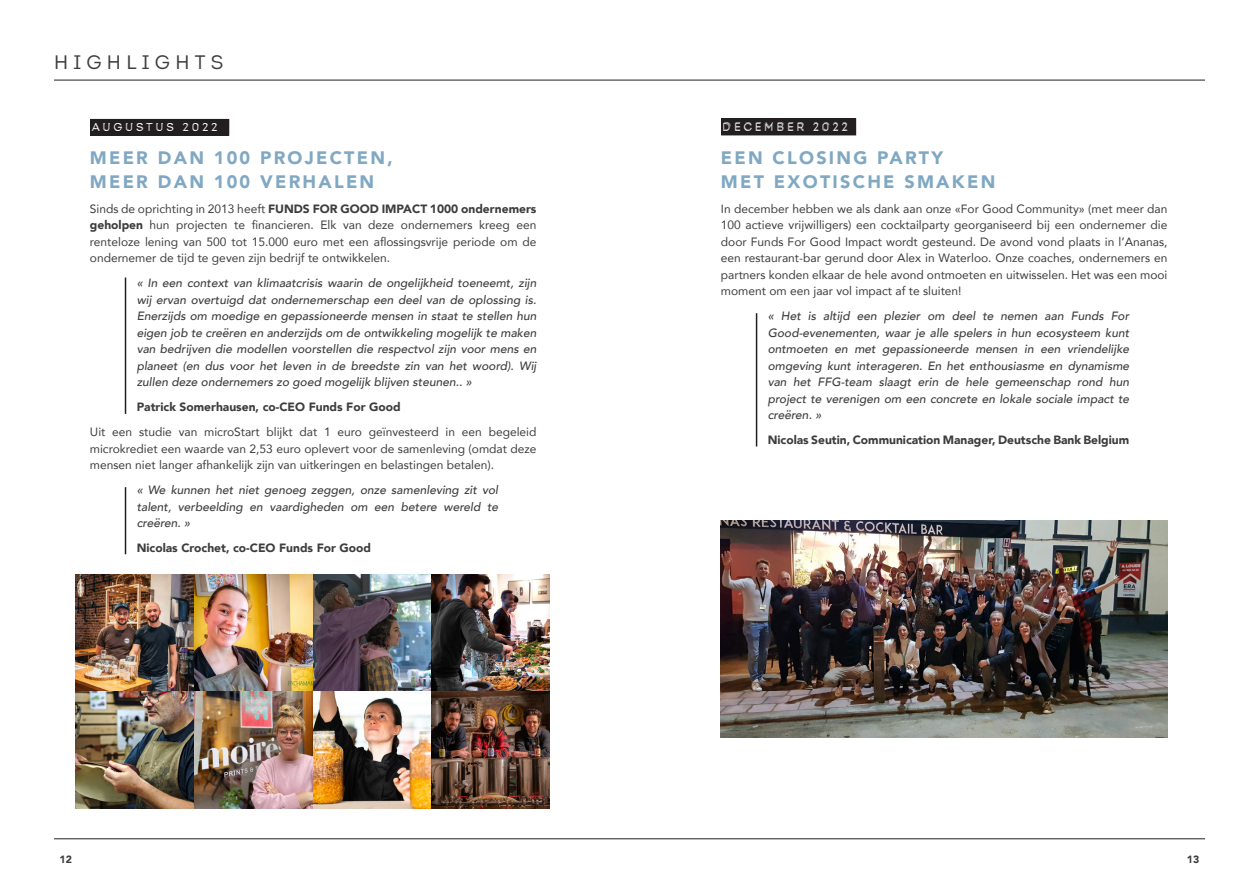
<style>
.page{position:relative;width:1259px;height:893px;background:#fff}
.page>*{position:absolute;margin:0;border:0;box-sizing:border-box;transform-origin:0 0}
.t1{font:19.5px "Intro";letter-spacing:.275em;color:#3d3d40}
.t2{font:900 18px "Avenir";letter-spacing:.125em;color:#80a8c2}
.t3{font:italic 500 12px/16.5px "Avenir";color:#3d3d40;text-align:justify}
.t4{font:12px/16.5px "Avenir";color:#3d3d40;text-align:justify}
.t5{font:900 12px "Avenir";color:#3d3d40}
.t6{font:11.1px "Intro";letter-spacing:.275em;color:#fff}
.t7{font:900 10.5px "Avenir";color:#3d3d40}
.s1{font-weight:900}
</style>
<div class="page">
<hr style="left:125px;top:278px;width:1px;height:136px;background:#231f20">
<hr style="left:125px;top:487px;width:1px;height:67px;background:#231f20">
<div style="left:90px;top:119px;width:139px;height:17px;background:#231f20"></div>
<div style="left:91px;top:123px;width:127px;height:9px;background:#231f20;opacity:.75"></div>
<hr style="left:54px;top:80px;width:1151px;height:1px;background:#231f20">
<hr style="left:54px;top:838px;width:1151px;height:1px;background:#231f20">
<hr style="left:756px;top:313px;width:1px;height:133px;background:#231f20">
<div style="left:721px;top:118px;width:135px;height:18px;background:#231f20;opacity:.75"></div>
<div style="left:721px;top:119px;width:134px;height:16px;background:#231f20"></div>
<div style="left:724px;top:123px;width:125px;height:10px;background:#231f20;opacity:.75"></div>
<div style="left:723px;top:123px;width:124px;height:9px;background:#231f20;opacity:.75"></div>
<img style="left:721px;top:521px;width:446px;height:217px">
<img style="left:75px;top:574px;width:475px;height:235px">
<p class="t1" style="left:54px;top:50px;width:171px">HIGHLIGHTS</p>
<p class="t6" style="left:92px;top:121px;width:127px">AUGUSTUS 2022</p>
<p class="t2" style="left:90px;top:142px;width:304px">MEER DAN 100 PROJECTEN,</p>
<p class="t2" style="left:90px;top:166px;width:286px">MEER DAN 100 VERHALEN</p>
<p class="t4" style="left:90px;top:200px;width:448px">Sinds de oprichting in 2013 heeft <span class="s1">FUNDS FOR GOOD IMPACT 1000 ondernemers geholpen</span> hun projecten te financieren. Elk van deze ondernemers kreeg een renteloze lening van 500 tot 15.000 euro met een aflossingsvrije periode om de ondernemer de tijd te geven zijn bedrijf te ontwikkelen.</p>
<p class="t3" style="left:137px;top:275px;width:401px">« In een context van klimaatcrisis waarin de ongelijkheid toeneemt, zijn wij ervan overtuigd dat ondernemerschap een deel van de oplossing is.<br>Enerzijds om moedige en gepassioneerde mensen in staat te stellen hun eigen job te creëren en anderzijds om de ontwikkeling mogelijk te maken van bedrijven die modellen voorstellen die respectvol zijn voor mens en planeet (en dus voor het leven in de breedste zin van het woord). Wij zullen deze ondernemers zo goed mogelijk blijven steunen.. »</p>
<p class="t5" style="left:137px;top:397px;width:265px">Patrick Somerhausen, co-CEO Funds For Good</p>
<p class="t4" style="left:90px;top:424px;width:448px">Uit een studie van microStart blijkt dat 1 euro geïnvesteerd in een begeleid microkrediet een waarde van 2,53 euro oplevert voor de samenleving (omdat deze mensen niet langer afhankelijk zijn van uitkeringen en belastingen betalen).</p>
<p class="t3" style="left:137px;top:482px;width:363px">« We kunnen het niet genoeg zeggen, onze samenleving zit vol talent, verbeelding en vaardigheden om een betere wereld te creëren. »</p>
<p class="t5" style="left:137px;top:538px;width:236px">Nicolas Crochet, co-CEO Funds For Good</p>
<p class="t6" style="left:723px;top:120px;width:126px">DECEMBER 2022</p>
<p class="t2" style="left:721px;top:142px;width:223px">EEN CLOSING PARTY</p>
<p class="t2" style="left:721px;top:166px;width:276px">MET EXOTISCHE SMAKEN</p>
<p class="t4" style="left:721px;top:200px;width:448px">In december hebben we als dank aan onze «For Good Community» (met meer dan 100 actieve vrijwilligers) een cocktailparty georganiseerd bij een ondernemer die door Funds For Good Impact wordt gesteund. De avond vond plaats in l’Ananas, een restaurant-bar gerund door Alex in Waterloo. Onze coaches, ondernemers en partners konden elkaar de hele avond ontmoeten en uitwisselen. Het was een mooi moment om een jaar vol impact af te sluiten!</p>
<p class="t3" style="left:767px;top:308px;width:363px">« Het is altijd een plezier om deel te nemen aan Funds For Good-evenementen, waar je alle spelers in hun ecosysteem kunt ontmoeten en met gepassioneerde mensen in een vriendelijke omgeving kunt interageren. En het enthousiasme en dynamisme van het FFG-team slaagt erin de hele gemeenschap rond hun project te verenigen om een concrete en lokale sociale impact te creëren. »</p>
<p class="t5" style="left:767px;top:430px;width:363px">Nicolas Seutin, Communication Manager, Deutsche Bank Belgium</p>
<p class="t7" style="left:60px;top:850px;width:14px">12</p>
<p class="t7" style="left:1187px;top:850px;width:14px">13</p>
</div>
